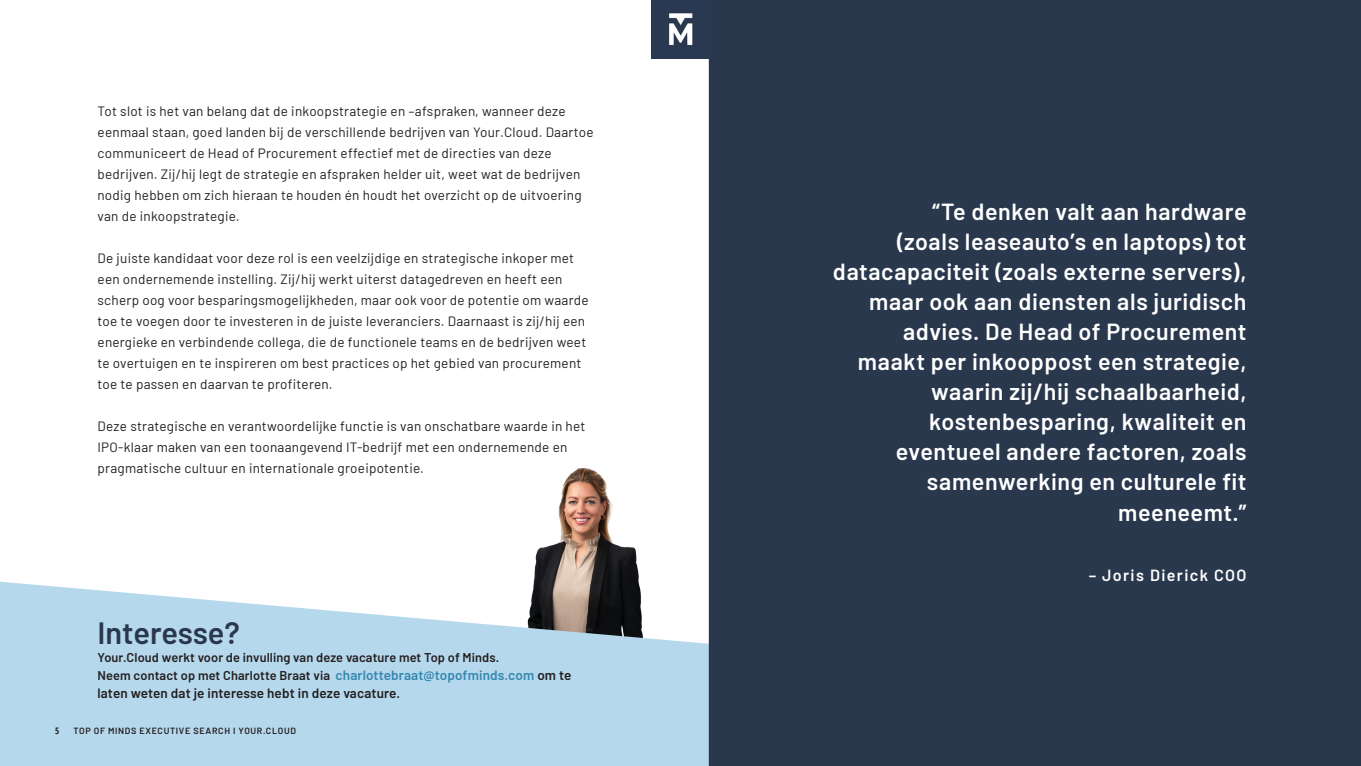
<style>
.page{position:relative;width:1361px;height:766px;background:#fff}
.page>*{position:absolute;margin:0;border:0;box-sizing:border-box;transform-origin:0 0}
.t1{font:600 30.75px "Barlow";letter-spacing:-.005em;color:#2a384e}
.Page_header_kopie{font:600 23.25px/30px "Barlow";letter-spacing:.025em;color:#fff;text-align:right}
.t2{font:600 16.12px "Barlow";letter-spacing:.085em;color:#fff}
.t3{font:13.5px/21px "Barlow";letter-spacing:.02em;color:#231f20}
.t4{font:600 13.5px "Barlow";letter-spacing:.01em;color:#231f20}
.t5{font:600 12.75px "Barlow";letter-spacing:.01em;color:#231f20}
.t6{font:600 9px "Barlow";letter-spacing:.07em;color:#231f20}
.t7{font:700 condensed 9px "Open Sans";color:#231f20}
.s1{font-size:13.5px;color:#3587b0}
.s2{font-size:13.5px}
</style>
<div class="page">
<img style="left:534px;top:468px;width:105px;height:113px">
<svg style="left:0;top:581px;width:709px;height:184px;background:#bad6e6"></svg>
<div style="left:709px;top:0;width:652px;height:765px;background:#2a384e"></div>
<img style="left:651px;top:0;width:58px;height:58px">
<p class="t3" style="left:98px;top:99px;width:498px">Tot slot is het van belang dat de inkoopstrategie en –afspraken, wanneer deze eenmaal staan, goed landen bij de verschillende bedrijven van Your.Cloud. Daartoe communiceert de Head of Procurement effectief met de directies van deze bedrijven. Zij/hij legt de strategie en afspraken helder uit, weet wat de bedrijven nodig hebben om zich hieraan te houden én houdt het overzicht op de uitvoering van de inkoopstrategie.</p>
<p class="t3" style="left:98px;top:246px;width:493px">De juiste kandidaat voor deze rol is een veelzijdige en strategische inkoper met een ondernemende instelling. Zij/hij werkt uiterst datagedreven en heeft een scherp oog voor besparingsmogelijkheden, maar ook voor de potentie om waarde toe te voegen door te investeren in de juiste leveranciers. Daarnaast is zij/hij een energieke en verbindende collega, die de functionele teams en de bedrijven weet te overtuigen en te inspireren om best practices op het gebied van procurement toe te passen en daarvan te profiteren.</p>
<p class="t3" style="left:98px;top:414px;width:489px">Deze strategische en verantwoordelijke functie is van onschatbare waarde in het<br>IPO-klaar maken van een toonaangevend IT-bedrijf met een ondernemende en pragmatische cultuur en internationale groeipotentie.</p>
<p class="t1" style="left:98px;top:610px;width:144px">Interesse?</p>
<p class="t5" style="left:98px;top:647px;width:403px">Your.Cloud werkt voor de invulling van deze vacature met Top of Minds.</p>
<p class="t5" style="left:98px;top:665px;width:475px">Neem contact op met Charlotte Braat via <span class="s1">charlottebraat@topofminds.com</span> <span class="s2">om te</span></p>
<p class="t4" style="left:98px;top:682px;width:304px">laten weten dat je interesse hebt in deze vacature.</p>
<p class="t7" style="left:55px;top:724px;width:6px">5</p>
<p class="t6" style="left:73px;top:724px;width:224px">TOP OF MINDS EXECUTIVE SEARCH I YOUR.CLOUD</p>
<p class="Page_header_kopie" style="left:833px;top:195px;width:415px">“Te denken valt aan hardware<br>(zoals leaseauto’s en laptops) tot datacapaciteit (zoals externe servers), maar ook aan diensten als juridisch advies. De Head of Procurement maakt per inkooppost een strategie, waarin zij/hij schaalbaarheid, kostenbesparing, kwaliteit en eventueel andere factoren, zoals samenwerking en culturele fit meeneemt.”</p>
<p class="t2" style="left:1089px;top:562px;width:159px">– Joris Dierick COO</p>
</div>
